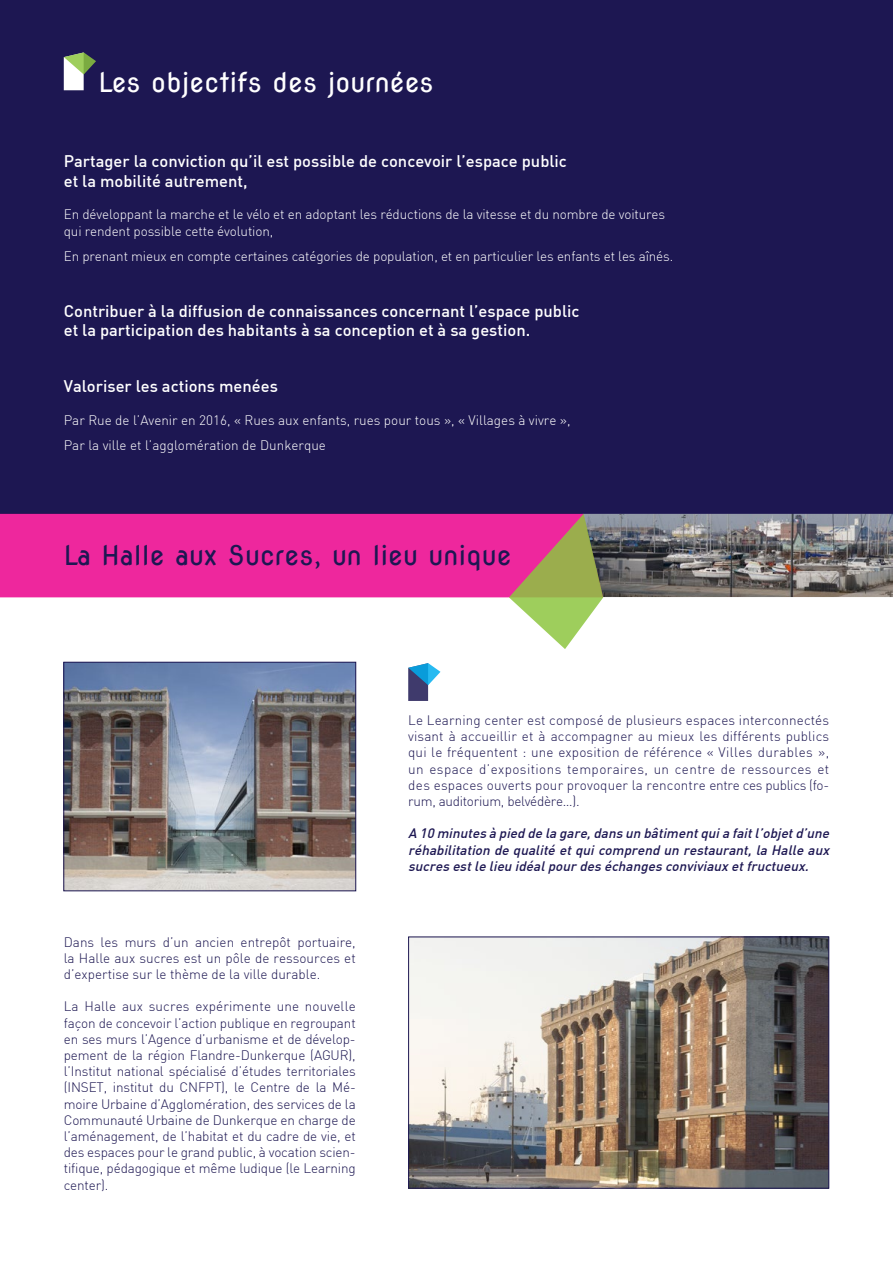
<style>
.page{position:relative;width:893px;height:1263px;background:#fff}
.page>*{position:absolute;margin:0;border:0;box-sizing:border-box;transform-origin:0 0}
.t1{font:27px "Nova Round";color:#1d1752}
.t2{font:27px "Nova Round";color:#fff}
.t3{font:500 16.5px/19.8px "DIN";color:#fff}
.t4{font:300 13.5px/16.2px "DIN";letter-spacing:-.01em;color:#1d1752;text-align:justify}
.t5{font:300 13.5px/16.2px "DIN";letter-spacing:-.01em;color:#fff}
.t6{font:italic 500 13.5px/16.2px "DIN";color:#1d1752;text-align:justify}
</style>
<div class="page">
<div style="left:0;top:0;width:893px;height:514px;background:#1d1752"></div>
<img style="left:603px;top:514px;width:290px;height:83px">
<svg style="left:408px;top:663px;width:32px;height:38px"></svg>
<svg style="left:64px;top:52px;width:32px;height:38px"></svg>
<div style="left:0;top:514px;width:509px;height:83px;background:#ee279d"></div>
<svg style="left:509px;top:514px;width:94px;height:135px"></svg>
<img style="left:65px;top:664px;width:289px;height:225px">
<div style="left:63px;top:662px;width:293px;height:229px;border:1px solid #1d1752"></div>
<img style="left:410px;top:938px;width:417px;height:248px">
<div style="left:408px;top:936px;width:421px;height:252px;border:1px solid #1d1752"></div>
<h1 class="t2" style="left:98px;top:66px;width:337px">Les objectifs des journées</h1>
<p class="t3" style="left:64px;top:151px;width:505px">Partager la conviction qu’il est possible de concevoir l’espace public et la mobilité autrement,</p>
<p class="t5" style="left:64px;top:206px;width:603px">En développant la marche et le vélo et en adoptant les réductions de la vitesse et du nombre de voitures qui rendent possible cette évolution,</p>
<p class="t5" style="left:64px;top:248px;width:611px">En prenant mieux en compte certaines catégories de population, et en particulier les enfants et les aînés.</p>
<p class="t3" style="left:64px;top:300px;width:517px">Contribuer à la diffusion de connaissances concernant l’espace public et la participation des habitants à sa conception et à sa gestion.</p>
<p class="t3" style="left:64px;top:376px;width:216px">Valoriser les actions menées</p>
<p class="t5" style="left:64px;top:407px;width:508px;line-height:25.2px">Par Rue de l’Avenir en 2016, « Rues aux enfants, rues pour tous », « Villages à vivre »,<br>Par la ville et l’agglomération de Dunkerque</p>
<h1 class="t1" style="left:64px;top:539px;width:449px">La Halle aux Sucres, un lieu unique</h1>
<p class="t4" style="left:64px;top:933px;width:293px">Dans les murs d’un ancien entrepôt portuaire, la Halle aux sucres est un pôle de ressources et d’expertise sur le thème de la ville durable.</p>
<p class="t4" style="left:64px;top:998px;width:293px">La Halle aux sucres expérimente une nouvelle façon de concevoir l’action publique en regroupant en ses murs l’Agence d’urbanisme et de dévelop&shy;pement de la région Flandre-Dunkerque (AGUR), l’Institut national spécialisé d’études territoriales (INSET, institut du CNFPT), le Centre de la Mé&shy;moire Urbaine d’Agglomération, des services de la Communauté Urbaine de Dunkerque en charge de l’aménagement, de l’habitat et du cadre de vie, et des espaces pour le grand public, à vocation scien&shy;tifique, pédagogique et même ludique (le Learning center).</p>
<p class="t4" style="left:408px;top:712px;width:422px">Le Learning center est composé de plusieurs espaces interconnectés visant à accueillir et à accompagner au mieux les différents publics qui le fréquentent : une exposition de référence « Villes durables », un espace d’expositions temporaires, un centre de ressources et des espaces ouverts pour provoquer la rencontre entre ces publics (fo&shy;rum, auditorium, belvédère…).</p>
<p class="t6" style="left:408px;top:825px;width:426px">A 10 minutes à pied de la gare,dans un bâtimentquia faitl’objetd’une réhabilitation de qualité etquicomprend un restaurant,la Halle aux sucres estle lieu idéalpourdes échanges conviviaux etfructueux.</p>
</div>
